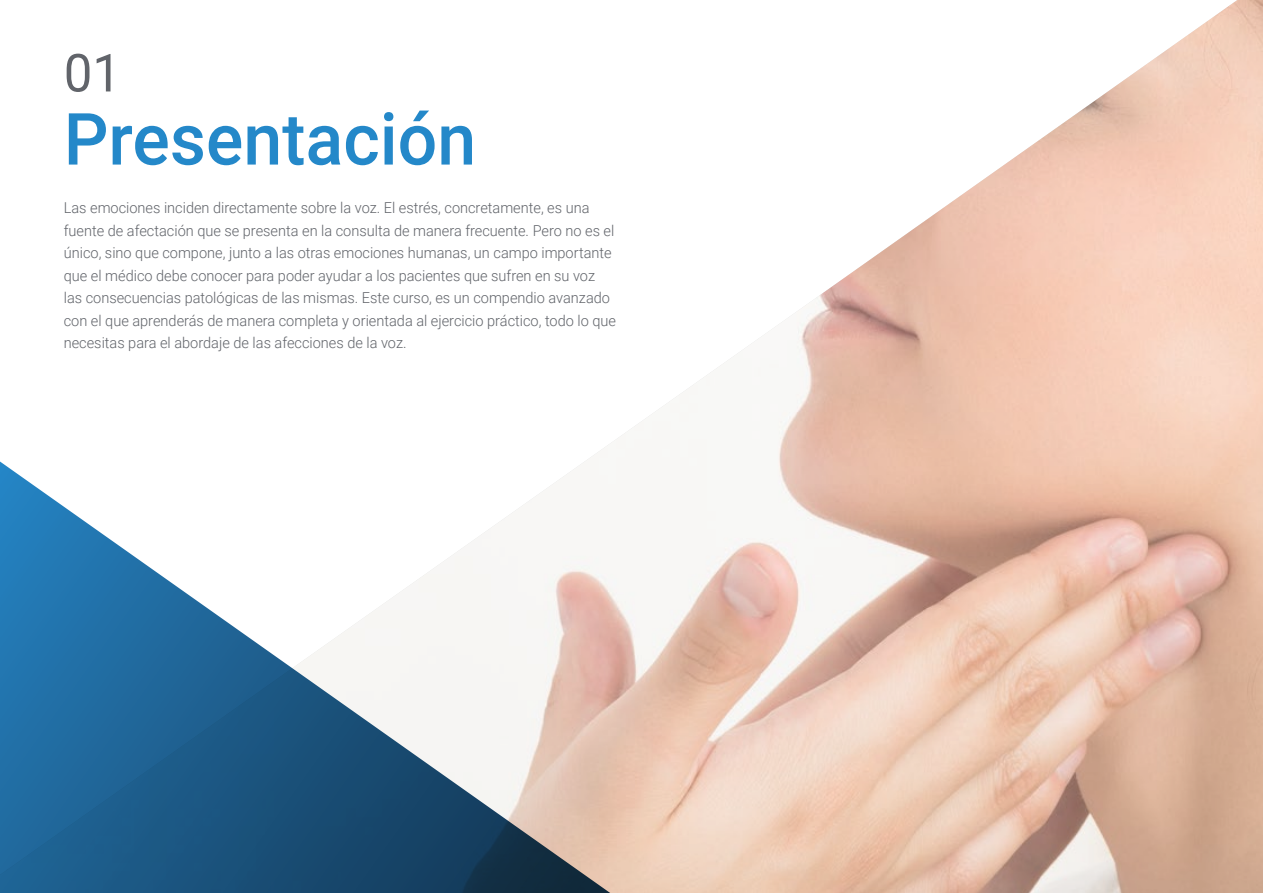
<style>
.page{position:relative;width:1263px;height:893px;background:#fff}
.page>*{position:absolute;margin:0;border:0;box-sizing:border-box;transform-origin:0 0}
.t1{font:500 72px "Roboto";color:#2488c9}
.t2{font:52.5px "Roboto";color:#61646a}
.t3{font:300 15px/22.5px "Roboto";color:#61646a}
</style>
<div class="page">
<img style="left:607px;top:0;width:656px;height:893px">
<svg style="left:0;top:446px;width:640px;height:447px"></svg>
<h2 class="t2" style="left:64px;top:36px;width:59px">01</h2>
<h1 class="t1" style="left:64px;top:89px;width:414px">Presentación</h1>
<p class="t3" style="left:64px;top:196px;width:554px">Las emociones inciden directamente sobre la voz. El estrés, concretamente, es una fuente de afectación que se presenta en la consulta de manera frecuente. Pero no es el único, sino que compone, junto a las otras emociones humanas, un campo importante que el médico debe conocer para poder ayudar a los pacientes que sufren en su voz las consecuencias patológicas de las mismas. Este curso, es un compendio avanzado con el que aprenderás de manera completa y orientada al ejercicio práctico, todo lo que necesitas para el abordaje de las afecciones de la voz.</p>
</div>
